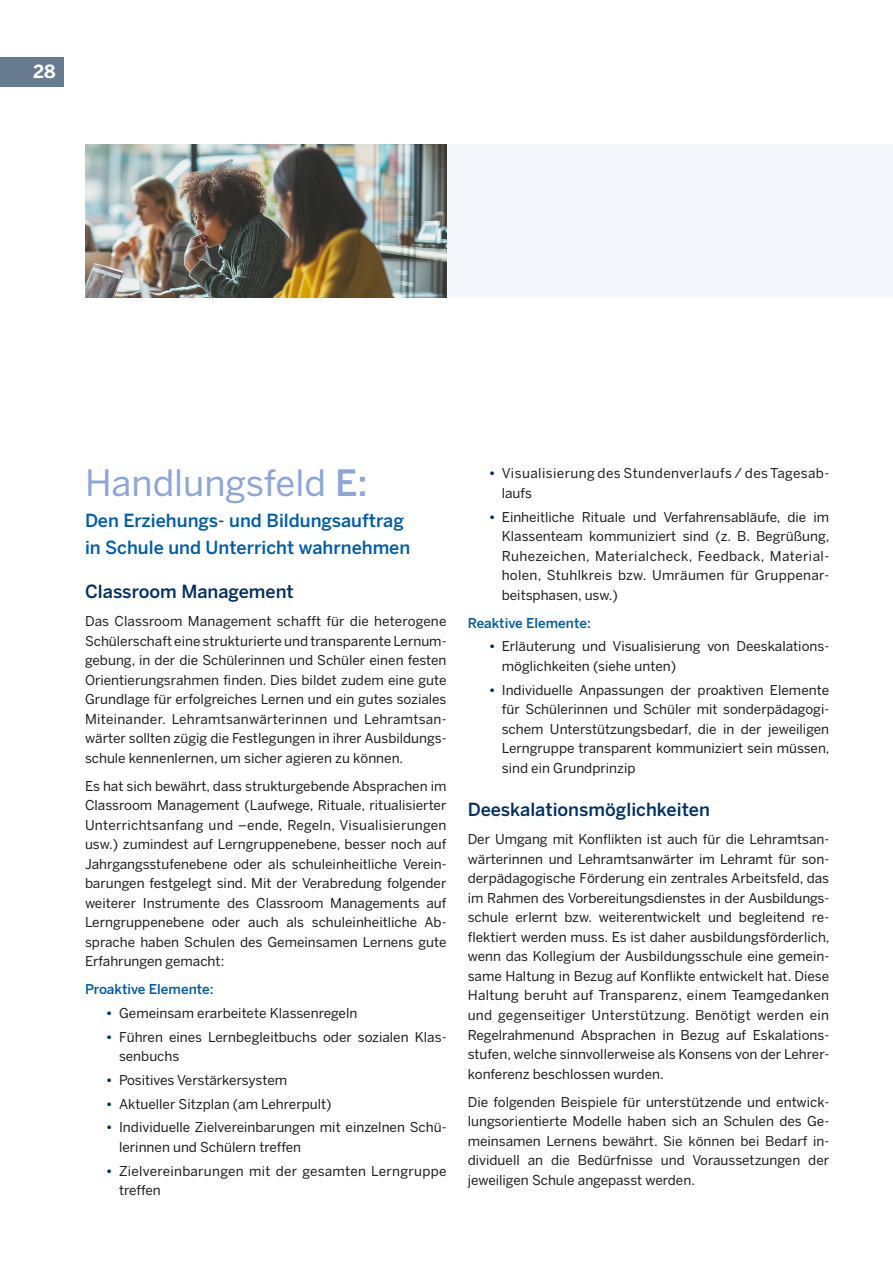
<style>
.page{position:relative;width:893px;height:1263px;background:#fff}
.page>*{position:absolute;margin:0;border:0;box-sizing:border-box;transform-origin:0 0}
.t1{font:36px "Benton Sans";color:#8da6d7}
.t2{font:500 18px/27px "Benton Sans";color:#005da9}
.t3{font:500 18px "Benton Sans";color:#003063}
.t4{font:700 18px "Benton Sans";color:#fff}
.t5{font:13.5px/19.5px "Benton Sans";color:#1d1d1b;text-align:justify}
.t6{font:13.5px/19.5px "Benton Sans";letter-spacing:.02em;color:#1d1d1b}
.t7{font:13.5px/19.5px "Benton Sans";letter-spacing:.03em;color:#1d1d1b}
.t8{font:500 13.5px "Benton Sans";color:#005da9}
.s1{font-weight:500}
.s2{font-weight:700;color:#003063}
</style>
<div class="page">
<div style="left:0;top:57px;width:64px;height:30px;background:#667b90"></div>
<div style="left:85px;top:145px;width:808px;height:153px;background:#f5f7fc"></div>
<img style="left:85px;top:145px;width:361px;height:153px">
<p class="t4" style="left:33px;top:60px;width:24px">28</p>
<p class="t1" style="left:85px;top:462px;width:284px">Handlungsfeld <span class="s1">E:</span></p>
<p class="t2" style="left:85px;top:507px;width:327px">Den Erziehungs- und Bildungsauftrag in Schule und Unterricht wahrnehmen</p>
<p class="t3" style="left:85px;top:581px;width:210px">Classroom Management</p>
<p class="t5" style="left:85px;top:611px;width:363px">Das Classroom Management schafft für die heterogene Schülerschaft eine strukturierte und transparente Lernum&shy;gebung, in der die Schülerinnen und Schüler einen festen Orientierungsrahmen finden. Dies bildet zudem eine gute Grundlage für erfolgreiches Lernen und ein gutes soziales Miteinander. Lehramtsanwärterinnen und Lehramtsan&shy;wärter sollten zügig die Festlegungen in ihrer Ausbildungs&shy;schule kennenlernen, um sicher agieren zu können.</p>
<p class="t5" style="left:85px;top:776px;width:363px">Es hat sich bewährt, dass strukturgebende Absprachen im Classroom Management (Laufwege, Rituale, ritualisierter Unterrichtsanfang und –ende, Regeln, Visualisierungen usw.) zumindest auf Lerngruppenebene, besser noch auf Jahrgangsstufenebene oder als schuleinheitliche Verein&shy;barungen festgelegt sind. Mit der Verabredung folgender weiterer Instrumente des Classroom Managements auf Lerngruppenebene oder auch als schuleinheitliche Ab&shy;sprache haben Schulen des Gemeinsamen Lernens gute Erfahrungen gemacht:</p>
<p class="t8" style="left:85px;top:981px;width:130px">Proaktive Elemente:</p>
<p class="t5" style="left:106px;top:1003px;width:253px"><span class="s2">•</span> Gemeinsam erarbeitete Klassenregeln</p>
<p class="t5" style="left:119px;top:1027px;width:329px;text-indent:-13px"><span class="s2">•</span> Führen eines Lernbegleitbuchs oder sozialen Klas&shy;senbuchs</p>
<p class="t5" style="left:106px;top:1070px;width:182px"><span class="s2">•</span> Positives Verstärkersystem</p>
<p class="t5" style="left:106px;top:1094px;width:227px"><span class="s2">•</span> Aktueller Sitzplan (am Lehrerpult)</p>
<p class="t5" style="left:119px;top:1118px;width:329px;text-indent:-13px"><span class="s2">•</span> Individuelle Zielvereinbarungen mit einzelnen Schü&shy;lerinnen und Schülern treffen</p>
<p class="t6" style="left:119px;top:1161px;width:329px;text-indent:-13px"><span class="s2">•</span> Zielvereinbarungen mit der gesamten Lerngruppe treffen</p>
<p class="t7" style="left:502px;top:464px;width:329px;text-indent:-13px"><span class="s2">•</span> Visualisierung des Stundenverlaufs / des Tagesab&shy;laufs</p>
<p class="t5" style="left:502px;top:507px;width:329px;text-indent:-13px"><span class="s2">•</span> Einheitliche Rituale und Verfahrensabläufe, die im Klassenteam kommuniziert sind (z. B. Begrüßung, Ruhezeichen, Materialcheck, Feedback, Material&shy;holen, Stuhlkreis bzw. Umräumen für Gruppenar&shy;beitsphasen, usw.)</p>
<p class="t8" style="left:468px;top:615px;width:125px">Reaktive Elemente:</p>
<p class="t5" style="left:502px;top:637px;width:329px;text-indent:-13px"><span class="s2">•</span> Erläuterung und Visualisierung von Deeskalations&shy;möglichkeiten (siehe unten)</p>
<p class="t5" style="left:502px;top:680px;width:329px;text-indent:-13px"><span class="s2">•</span> Individuelle Anpassungen der proaktiven Elemente für Schülerinnen und Schüler mit sonderpädagogi&shy;schem Unterstützungsbedarf, die in der jeweiligen Lerngruppe transparent kommuniziert sein müssen, sind ein Grundprinzip</p>
<p class="t3" style="left:468px;top:799px;width:244px">Deeskalationsmöglichkeiten</p>
<p class="t5" style="left:468px;top:830px;width:363px">Der Umgang mit Konflikten ist auch für die Lehramtsan&shy;wärterinnen und Lehramtsanwärter im Lehramt für son&shy;derpädagogische Förderung ein zentrales Arbeitsfeld, das im Rahmen des Vorbereitungsdienstes in der Ausbildungs&shy;schule erlernt bzw. weiterentwickelt und begleitend re&shy;flektiert werden muss. Es ist daher ausbildungsförderlich, wenn das Kollegium der Ausbildungsschule eine gemein&shy;same Haltung in Bezug auf Konflikte entwickelt hat. Diese Haltung beruht auf Transparenz, einem Teamgedanken und gegenseitiger Unterstützung. Benötigt werden ein Regelrahmenund Absprachen in Bezug auf Eskalations&shy;stufen, welche sinnvollerweise als Konsens von der Lehrer&shy;konferenz beschlossen wurden.</p>
<p class="t5" style="left:468px;top:1092px;width:363px">Die folgenden Beispiele für unterstützende und entwick&shy;lungsorientierte Modelle haben sich an Schulen des Ge&shy;meinsamen Lernens bewährt. Sie können bei Bedarf in&shy;dividuell an die Bedürfnisse und Voraussetzungen der jeweiligen Schule angepasst werden.</p>
</div>
